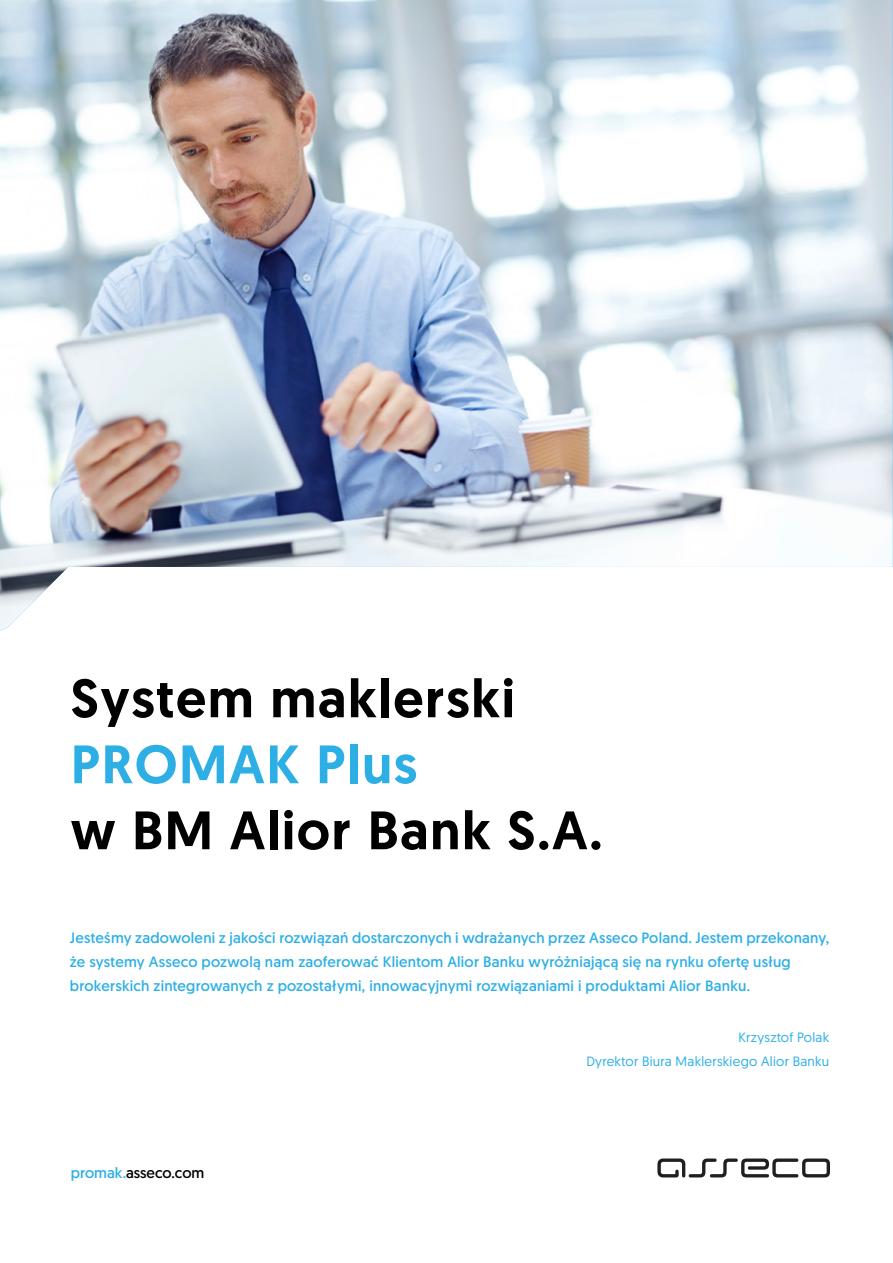
<style>
.page{position:relative;width:893px;height:1263px;background:#fff}
.page>*{position:absolute;margin:0;border:0;box-sizing:border-box;transform-origin:0 0}
.t1{font:500 54px "Geomanist";letter-spacing:.03em;color:#000}
.t2{font:500 54px "Geomanist";letter-spacing:.03em;color:#2dafe6}
.t3{font:15px/24px "Geomanist";letter-spacing:.015em;color:#2dafe6}
.t4{font:15px "Geomanist";color:#000}
.t5{font:13.5px/24px "Geomanist";letter-spacing:.02em;color:#2dafe6;text-align:right}
.s1{color:#2dafe6}
</style>
<div class="page">
<svg style="left:657px;top:1158px;width:173px;height:19px"></svg>
<img style="left:0;top:0;width:893px;height:630px">
<h1 class="t1" style="left:71px;top:662px;width:446px">System maklerski</h1>
<h1 class="t2" style="left:71px;top:728px;width:348px">PROMAK Plus</h1>
<h1 class="t1" style="left:71px;top:794px;width:533px">w BM Alior Bank S.A.</h1>
<p class="t3" style="left:70px;top:926px;width:761px">Jesteśmy zadowoleni z jakości rozwiązań dostarczonych i wdrażanych przez Asseco Poland. Jestem przekonany, że systemy Asseco pozwolą nam zaoferować Klientom Alior Banku wyróżniającą się na rynku ofertę usług brokerskich zintegrowanych z pozostałymi, innowacyjnymi rozwiązaniami i produktami Alior Banku.</p>
<p class="t5" style="left:586px;top:1024px;width:244px">Krzysztof Polak<br>Dyrektor Biura Maklerskiego Alior Banku</p>
<p class="t4" style="left:71px;top:1163px;width:135px"><span class="s1">promak.</span>asseco.com</p>
</div>
